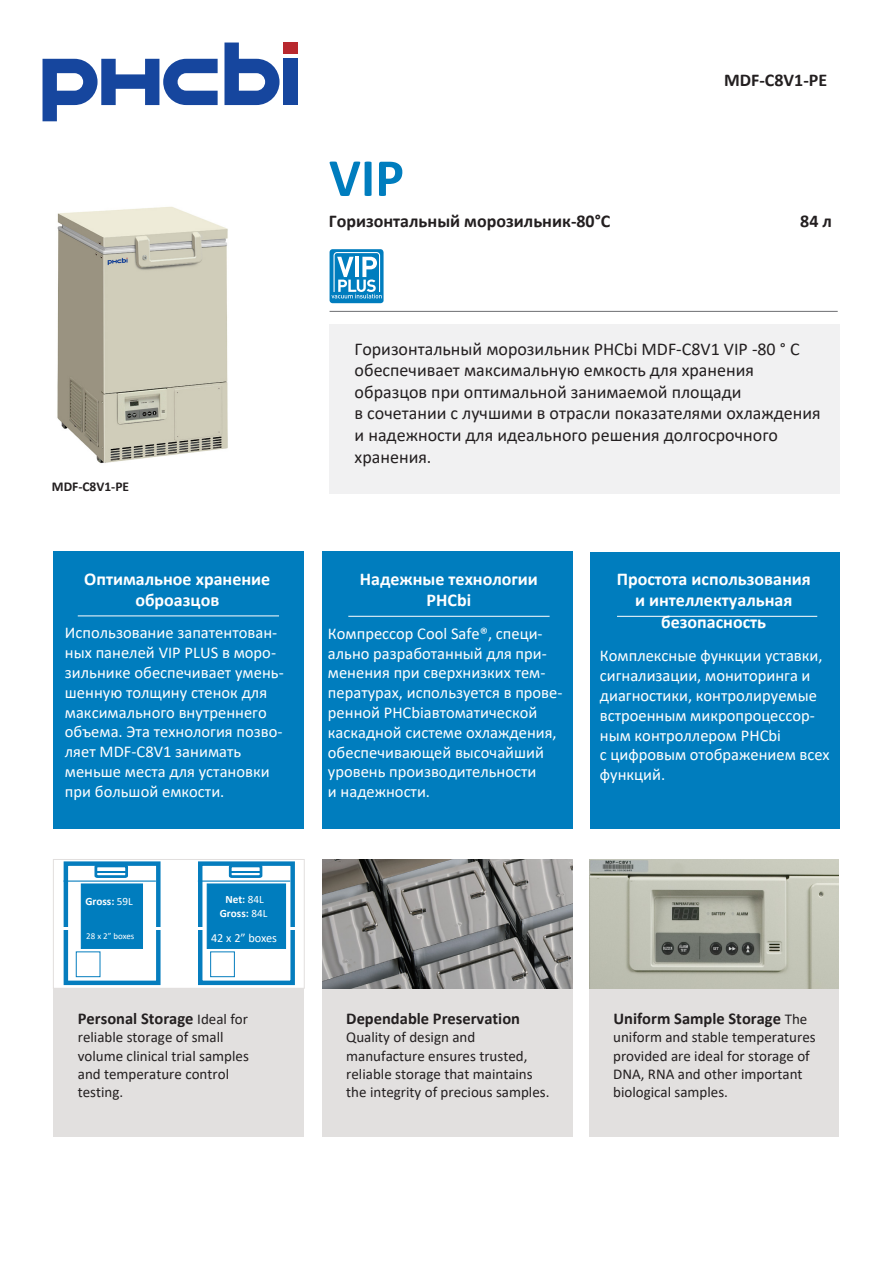
<style>
.page{position:relative;width:893px;height:1263px;background:#fff}
.page>*{position:absolute;margin:0;border:0;box-sizing:border-box;transform-origin:0 0}
.t1{font:700 54px "Calibri";color:#007dbe}
.t2{font:18px/21.6px "Calibri";color:#231f20}
.t3{font:700 18px/21.6px "Calibri";color:#fff;text-align:center}
.t4{font:700 18px "Calibri";color:#231f20}
.t5{font:16.5px/19.8px "Calibri";color:#fff}
.t6{font:700 16.5px "Calibri";color:#231f20}
.t7{font:15px/18.1px "Calibri";color:#231f20}
.t8{font:700 13.5px "Calibri";color:#231f20}
.t9{font:12.3px "Calibri";letter-spacing:-.02em;color:#fff}
.t10{font:700 11.1px/13.4px "Calibri";color:#fff;text-align:center}
.t11{font:9px "Calibri";letter-spacing:-.02em;color:#fff}
.s1{font-weight:400}
.s2{font-weight:400;font-size:15px}
</style>
<div class="page">
<div style="left:283px;top:59px;width:15px;height:46px;background:#16469e"></div>
<svg style="left:43px;top:59px;width:175px;height:62px"></svg>
<svg style="left:224px;top:43px;width:56px;height:62px"></svg>
<div style="left:283px;top:43px;width:15px;height:11px;background:#b8282e"></div>
<div style="left:330px;top:324px;width:510px;height:169px;background:#f1f1f2"></div>
<hr style="left:330px;top:311px;width:508px;height:1px;background:#6d6e71">
<div style="left:53px;top:551px;width:251px;height:278px;background:#007dbe"></div>
<div style="left:53px;top:859px;width:251px;height:278px;background:#e2e0df"></div>
<div style="left:322px;top:859px;width:250px;height:278px;background:#e2e0df"></div>
<div style="left:589px;top:859px;width:250px;height:278px;background:#e2e0df"></div>
<div style="left:322px;top:551px;width:250px;height:278px;background:#007dbe"></div>
<div style="left:590px;top:552px;width:249px;height:276px;background:#007dbe"></div>
<hr style="left:78px;top:616px;width:201px;height:1px;background:#fff">
<hr style="left:348px;top:616px;width:202px;height:1px;background:#fff">
<hr style="left:617px;top:616px;width:200px;height:1px;background:#fff">
<img style="left:322px;top:859px;width:250px;height:129px">
<div style="left:53px;top:859px;width:251px;height:129px;background:#fff"></div>
<div style="left:64px;top:861px;width:97px;height:124px;border:4px solid #057dbe"></div>
<svg style="left:93px;top:863px;width:36px;height:15px"></svg>
<hr style="left:96px;top:871px;width:30px;height:2px;background:#057dbe">
<div style="left:76px;top:951px;width:24px;height:26px;background:#fff;border:1px solid #057dbe"></div>
<hr style="left:62px;top:928px;width:99px;height:2px;background:#fff">
<hr style="left:64px;top:880px;width:92px;height:2px;background:#057dbe">
<div style="left:81px;top:883px;width:62px;height:66px;background:#007dbe;border:1px solid #007dbe"></div>
<div style="left:198px;top:861px;width:97px;height:124px;border:4px solid #057dbe"></div>
<svg style="left:227px;top:863px;width:37px;height:15px"></svg>
<hr style="left:231px;top:871px;width:29px;height:2px;background:#057dbe">
<div style="left:210px;top:951px;width:25px;height:26px;background:#fff;border:1px solid #057dbe"></div>
<hr style="left:196px;top:928px;width:99px;height:2px;background:#fff">
<hr style="left:198px;top:880px;width:92px;height:2px;background:#057dbe">
<div style="left:207px;top:883px;width:79px;height:66px;background:#007dbe;border:1px solid #007dbe"></div>
<div style="left:53px;top:859px;width:251px;height:129px;border:1px solid #e2dfde"></div>
<img style="left:589px;top:859px;width:250px;height:129px">
<svg style="left:330px;top:249px;width:54px;height:54px"></svg>
<img style="left:57px;top:206px;width:171px;height:257px">
<p class="t8" style="left:52px;top:477px;width:79px">MDF-C8V1-PE</p>
<p class="t3" style="left:84px;top:567px;width:188px">Оптимальное хранение оброазцов</p>
<p class="t5" style="left:65px;top:623px;width:220px">Использование запатентован&shy;ных панелей VIP PLUS в моро&shy;зильнике обеспечивает умень&shy;шенную толщину стенок для максимального внутреннего объема. Эта технология позво&shy;ляет MDF-C8V1 занимать меньше места для установки при большой емкости.</p>
<p class="t10" style="left:85px;top:895px;width:49px">Gross: <span class="s1">59L</span></p>
<p class="t11" style="left:86px;top:929px;width:49px">28 x 2” boxes</p>
<p class="t10" style="left:220px;top:893px;width:49px">Net: <span class="s1">84L<br></span>Gross: <span class="s1">84L</span></p>
<p class="t9" style="left:211px;top:930px;width:67px">42 x 2” boxes</p>
<p class="t6" style="left:78px;top:1006px;width:172px">Personal Storage <span class="s2">Ideal for</span></p>
<p class="t7" style="left:78px;top:1028px;width:173px">reliable storage of small volume clinical trial samples and temperature control testing.</p>
<h1 class="t1" style="left:329px;top:140px;width:77px">VIP</h1>
<p class="t4" style="left:329px;top:208px;width:283px">Горизонтальный морозильник-80°C</p>
<p class="t4" style="left:724px;top:67px;width:105px">MDF-C8V1-PE</p>
<p class="t4" style="left:800px;top:208px;width:33px">84 л</p>
<p class="t2" style="left:355px;top:337px;width:468px">Горизонтальный морозильник PHCbi MDF-C8V1 VIP -80 ° C обеспечивает максимальную емкость для хранения образцов при оптимальной занимаемой площади<br>в сочетании с лучшими в отрасли показателями охлаждения и надежности для идеального решения долгосрочного хранения.</p>
<p class="t3" style="left:360px;top:567px;width:180px">Надежные технологии<br>PHCbi</p>
<p class="t5" style="left:328px;top:623px;width:236px">Компрессор Cool Safe®, специ&shy;ально разработанный для при&shy;менения при сверхнизких тем&shy;пературах, используется в прове&shy;ренной PHCbiавтоматической каскадной системе охлаждения, обеспечивающей высочайший уровень производительности<br>и надежности.</p>
<p class="t3" style="left:617px;top:567px;width:196px">Простота использования и интеллектуальная безопасность</p>
<p class="t5" style="left:600px;top:645px;width:231px">Комплексные функции уставки, сигнализации, мониторинга и диагностики, контролируемые встроенным микропроцессор&shy;ным контроллером PHCbi<br>с цифровым отображением всех функций.</p>
<p class="t6" style="left:346px;top:1006px;width:175px">Dependable Preservation</p>
<p class="t7" style="left:346px;top:1028px;width:205px">Quality of design and manufacture ensures trusted, reliable storage that maintains the integrity of precious samples.</p>
<p class="t6" style="left:613px;top:1006px;width:196px">Uniform Sample Storage <span class="s2">The</span></p>
<p class="t7" style="left:613px;top:1028px;width:204px">uniform and stable temperatures provided are ideal for storage of<br>DNA, RNA and other important biological samples.</p>
</div>
